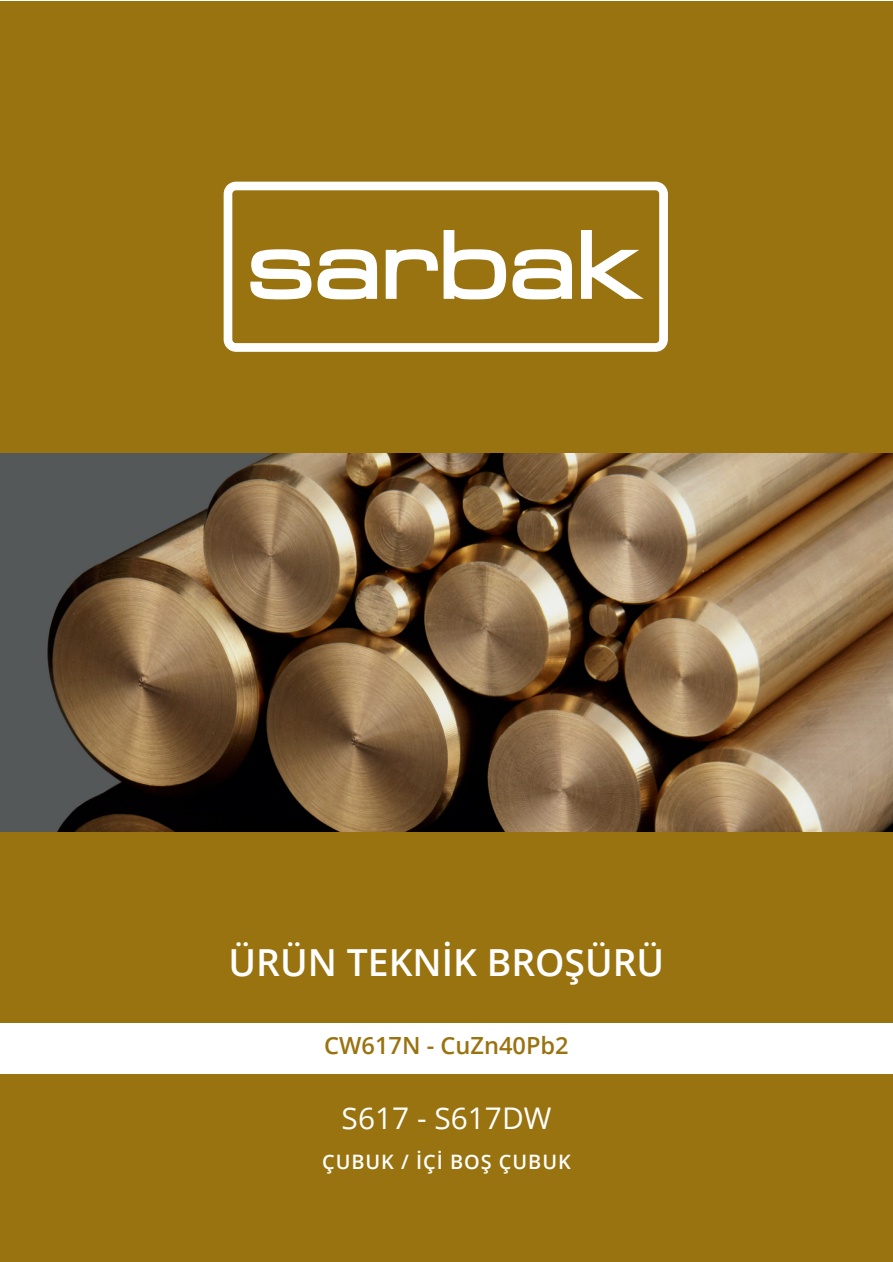
<style>
.page{position:relative;width:893px;height:1262px;background:#fff}
.page>*{position:absolute;margin:0;border:0;box-sizing:border-box;transform-origin:0 0}
.t1{font:600 37.35px "Open Sans";color:#fff}
.t2{font:29.85px "Open Sans";color:#fff}
.t3{font:600 23.55px "Open Sans";color:#99730f}
.t4{font:600 19.95px "Open Sans";letter-spacing:.05em;color:#fff}
</style>
<div class="page">
<div style="left:0;top:1px;width:892px;height:1260px;background:#99730f"></div>
<div style="left:0;top:1023px;width:892px;height:51px;background:#fff"></div>
<svg style="left:224px;top:182px;width:444px;height:170px"></svg>
<svg style="left:250px;top:249px;width:61px;height:50px"></svg>
<svg style="left:317px;top:249px;width:60px;height:50px"></svg>
<svg style="left:385px;top:230px;width:121px;height:69px"></svg>
<svg style="left:512px;top:249px;width:60px;height:50px"></svg>
<svg style="left:581px;top:230px;width:62px;height:69px"></svg>
<img style="left:0;top:453px;width:892px;height:378px">
<p class="t1" style="left:229px;top:937px;width:437px">ÜRÜN TEKNİK BROŞÜRÜ</p>
<p class="t3" style="left:324px;top:1028px;width:246px">CW617N - CuZn40Pb2</p>
<p class="t2" style="left:341px;top:1097px;width:211px">S617 - S617DW</p>
<p class="t4" style="left:322px;top:1148px;width:250px">ÇUBUK / İÇİ BOŞ ÇUBUK</p>
</div>
